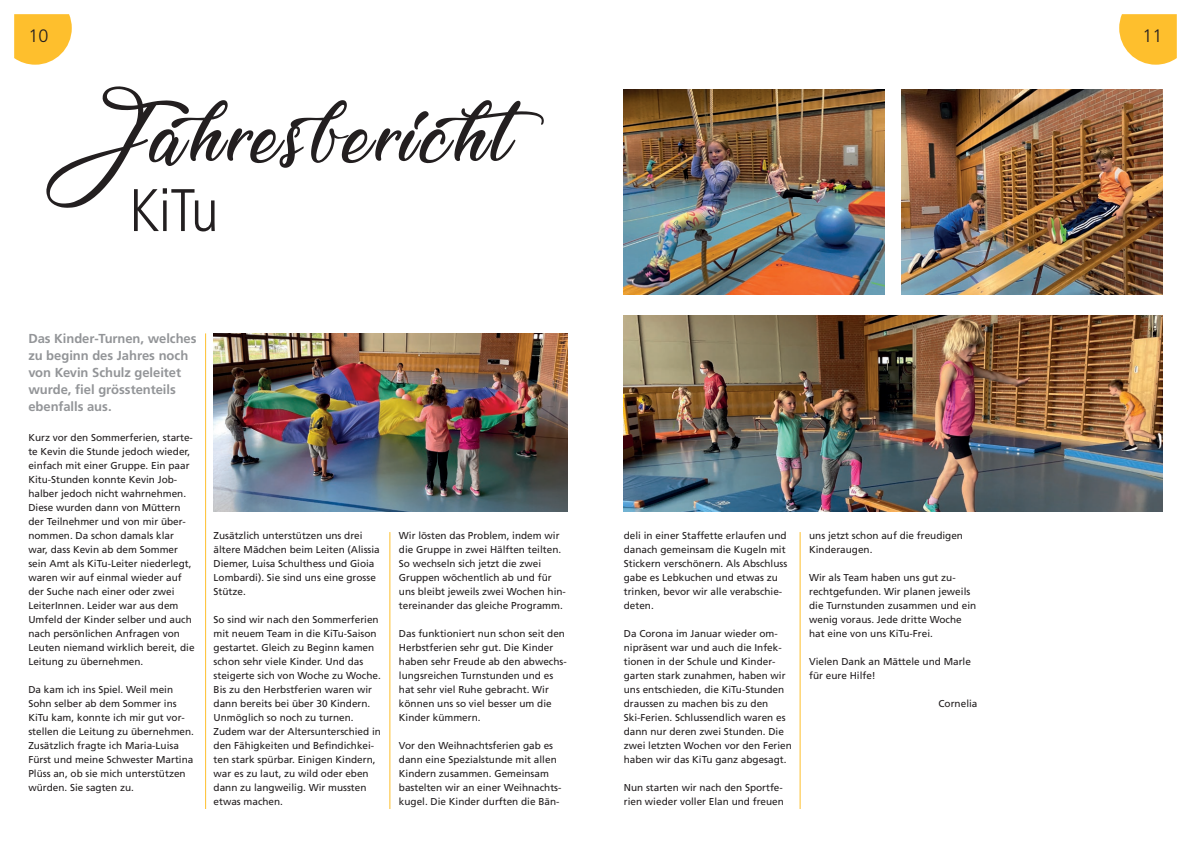
<style>
.page{position:relative;width:1191px;height:842px;background:#fff}
.page>*{position:absolute;margin:0;border:0;box-sizing:border-box;transform-origin:0 0}
.t1{font:60px "Lovely Home";letter-spacing:.07em;color:#231f20}
.t2{font:300 condensed 60px "Frutiger LT Std";color:#231f20}
.t3{font:300 18px "Frutiger LT Std";color:#231f20}
.t4{font:700 13px/17px "Frutiger LT Std";letter-spacing:-.005em;color:#939598}
.t5{font:10px/14px "Frutiger LT Std";color:#231f20}
</style>
<div class="page">
<svg style="left:14px;top:14px;width:58px;height:51px;background:#fec749"></svg>
<svg style="left:1119px;top:14px;width:57px;height:51px;background:#fec748"></svg>
<hr style="left:205px;top:333px;width:1px;height:476px;background:#febf2d">
<hr style="left:389px;top:532px;width:1px;height:277px;background:#febf2d">
<hr style="left:799px;top:532px;width:1px;height:277px;background:#febf2d">
<img style="left:214px;top:333px;width:353px;height:178px">
<img style="left:623px;top:89px;width:261px;height:205px">
<img style="left:623px;top:315px;width:539px;height:196px">
<img style="left:901px;top:89px;width:261px;height:205px">
<h2 class="t3" style="left:28px;top:26px;width:22px">10</h2>
<h2 class="t3" style="left:1142px;top:26px;width:22px">11</h2>
<h1 class="t1" style="left:28px;top:105px;width:549px">Jahresbericht</h1>
<h1 class="t2" style="left:129px;top:176px;width:91px">KiTu</h1>
<h3 class="t4" style="left:28px;top:330px;width:170px">Das Kinder-Turnen, welches zu beginn des Jahres noch von Kevin Schulz geleitet wurde, fiel grösstenteils ebenfalls aus.</h3>
<p class="t5" style="left:28px;top:431px;width:168px">Kurz vor den Sommerferien, starte&shy;te Kevin die Stunde jedoch wieder, einfach mit einer Gruppe. Ein paar<br>Kitu-Stunden konnte Kevin Job&shy;halber jedoch nicht wahrnehmen.<br>Diese wurden dann von Müttern der Teilnehmer und von mir über&shy;nommen. Da schon damals klar war, dass Kevin ab dem Sommer sein Amt als KiTu-Leiter niederlegt, waren wir auf einmal wieder auf der Suche nach einer oder zwei<br>LeiterInnen. Leider war aus dem<br>Umfeld der Kinder selber und auch nach persönlichen Anfragen von<br>Leuten niemand wirklich bereit, die<br>Leitung zu übernehmen.</p>
<p class="t5" style="left:28px;top:683px;width:167px">Da kam ich ins Spiel. Weil mein<br>Sohn selber ab dem Sommer ins<br>KiTu kam, konnte ich mir gut vor&shy;stellen die Leitung zu übernehmen.<br>Zusätzlich fragte ich Maria-Luisa<br>Fürst und meine Schwester Martina<br>Plüss an, ob sie mich unterstützen würden. Sie sagten zu.</p>
<p class="t5" style="left:214px;top:529px;width:168px">Zusätzlich unterstützen uns drei ältere Mädchen beim Leiten (Alissia<br>Diemer, Luisa Schulthess und Gioia<br>Lombardi). Sie sind uns eine grosse<br>Stütze.</p>
<p class="t5" style="left:214px;top:613px;width:169px">So sind wir nach den Sommerferien mit neuem Team in die KiTu-Saison gestartet. Gleich zu Beginn kamen schon sehr viele Kinder. Und das steigerte sich von Woche zu Woche.<br>Bis zu den Herbstferien waren wir dann bereits bei über 30 Kindern.<br>Unmöglich so noch zu turnen.<br>Zudem war der Altersunterschied in den Fähigkeiten und Befindichkei&shy;ten stark spürbar. Einigen Kindern, war es zu laut, zu wild oder eben dann zu langweilig. Wir mussten etwas machen.</p>
<p class="t5" style="left:399px;top:529px;width:168px">Wir lösten das Problem, indem wir die Gruppe in zwei Hälften teilten.<br>So wechseln sich jetzt die zwei Gruppen wöchentlich ab und für uns bleibt jeweils zwei Wochen hin&shy;tereinander das gleiche Programm.</p>
<p class="t5" style="left:399px;top:627px;width:169px">Das funktioniert nun schon seit den<br>Herbstferien sehr gut. Die Kinder haben sehr Freude ab den abwechs&shy;lungsreichen Turnstunden und es hat sehr viel Ruhe gebracht. Wir können uns so viel besser um die<br>Kinder kümmern.</p>
<p class="t5" style="left:399px;top:739px;width:164px">Vor den Weihnachtsferien gab es dann eine Spezialstunde mit allen Kindern zusammen. Gemeinsam bastelten wir an einer Weihnachts&shy;kugel. Die Kinder durften die Bän-</p>
<p class="t5" style="left:624px;top:529px;width:165px">deli in einer Staffette erlaufen und danach gemeinsam die Kugeln mit<br>Stickern verschönern. Als Abschluss gabe es Lebkuchen und etwas zu trinken, bevor wir alle verabschie&shy;deten.</p>
<p class="t5" style="left:624px;top:627px;width:170px">Da Corona im Januar wieder om&shy;nipräsent war und auch die Infek&shy;tionen in der Schule und Kinder&shy;garten stark zunahmen, haben wir uns entschieden, die KiTu-Stunden draussen zu machen bis zu den<br>Ski-Ferien. Schlussendlich waren es dann nur deren zwei Stunden. Die zwei letzten Wochen vor den Ferien haben wir das KiTu ganz abgesagt.</p>
<p class="t5" style="left:624px;top:781px;width:162px">Nun starten wir nach den Sportfe&shy;rien wieder voller Elan und freuen</p>
<p class="t5" style="left:809px;top:529px;width:155px">uns jetzt schon auf die freudigen<br>Kinderaugen.</p>
<p class="t5" style="left:809px;top:571px;width:169px">Wir als Team haben uns gut zu&shy;rechtgefunden. Wir planen jeweils die Turnstunden zusammen und ein wenig voraus. Jede dritte Woche hat eine von uns KiTu-Frei.</p>
<p class="t5" style="left:809px;top:655px;width:163px">Vielen Dank an Mättele und Marle für eure Hilfe!</p>
<p class="t5" style="left:938px;top:697px;width:40px">Cornelia</p>
</div>
